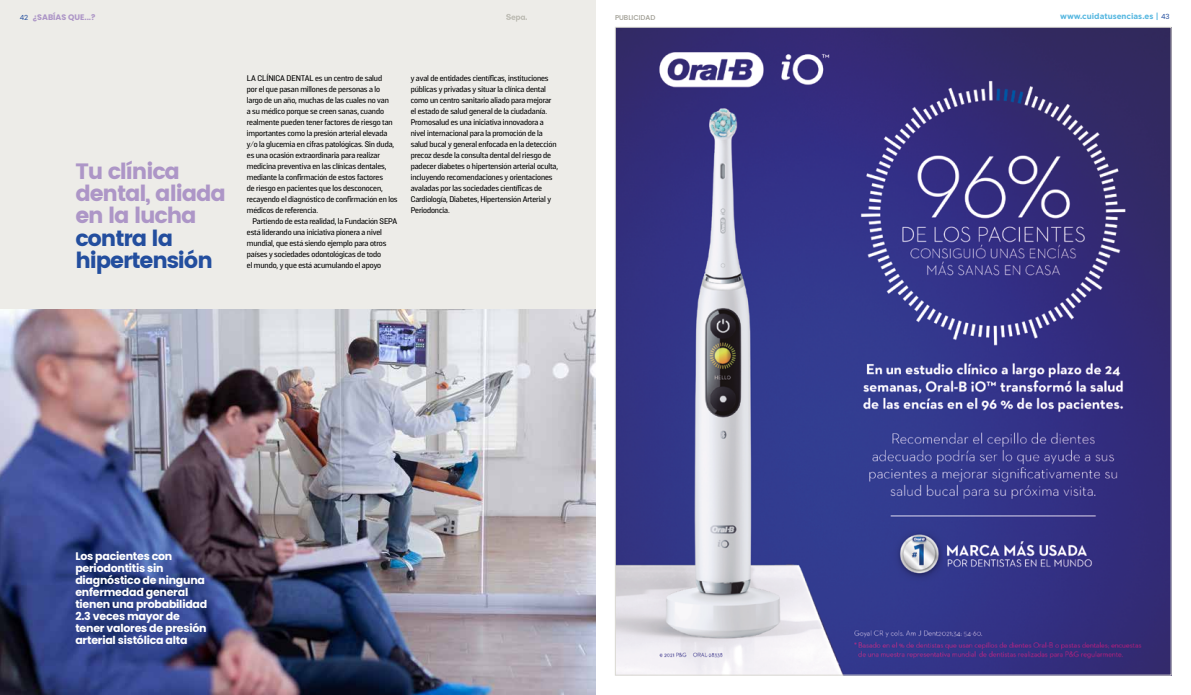
<style>
.page{position:relative;width:1191px;height:695px;background:#fff}
.page>*{position:absolute;margin:0;border:0;box-sizing:border-box;transform-origin:0 0}
.t1{font:22.2px/22.4px "Poppins";letter-spacing:-.05em;color:#ad96c7}
.t2{font:22.2px/22.4px "Poppins";letter-spacing:-.05em;color:#234e9e}
.t3{font:700 11px/12px "Poppins";letter-spacing:-.02em;color:#fff}
.t4{font:500 8.2px/11px "Solido";letter-spacing:-.01em;color:#000}
.t5{font:700 8px "Gotham HTF";color:#56b7e0}
.t6{font:700 8px "Poppins";color:#ad96c7}
.t7{font:500 7px "Poppins";color:#9d9b91}
.s1{font-weight:400;font-size:7px;color:#234e9e}
.s2{font-family:"Poppins";font-weight:400;font-size:7px;color:#234e9e}
</style>
<div class="page">
<div style="left:0;top:0;width:595px;height:694px;background:#edece8"></div>
<svg style="left:506px;top:14px;width:21px;height:8px"></svg>
<img style="left:0;top:309px;width:595px;height:385px">
<img style="left:617px;top:29px;width:552px;height:644px">
<p class="t6" style="left:20px;top:12px;width:77px"><span class="s1">42</span> ¿SABÍAS QUE...?</p>
<p class="t7" style="left:615px;top:13px;width:42px">PUBLICIDAD</p>
<p class="t5" style="left:1060px;top:11px;width:111px">www.cuidatusencias.es | <span class="s2">43</span></p>
<h1 class="t1" style="left:75px;top:160px;width:152px">Tu clínica dental, aliada en la lucha</h1>
<h1 class="t2" style="left:75px;top:227px;width:139px">contra la hipertensión</h1>
<p class="t4" style="left:247px;top:73px;width:152px">LA CLÍNICA DENTAL es un centro de salud<br>por el que pasan millones de personas a lo largo de un año, muchas de las cuales no van<br>a su médico porque se creen sanas, cuando realmente pueden tener factores de riesgo tan importantes como la presión arterial elevada y/o la glucemia en cifras patológicas. Sin duda, es una ocasión extraordinaria para realizar medicina preventiva en las clínicas dentales, mediante la confirmación de estos factores<br>de riesgo en pacientes que los desconocen, recayendo el diagnóstico de confirmación en los médicos de referencia.</p>
<p class="t4" style="left:247px;top:216px;width:152px;text-indent:6px">Partiendo de esta realidad, la Fundación SEPA está liderando una iniciativa pionera a nivel mundial, que está siendo ejemplo para otros países y sociedades odontológicas de todo<br>el mundo, y que está acumulando el apoyo</p>
<p class="t4" style="left:411px;top:73px;width:149px">y aval de entidades científicas, instituciones públicas y privadas y situar la clínica dental como un centro sanitario aliado para mejorar el estado de salud general de la ciudadanía.<br>Promosalud es una iniciativa innovadora a nivel internacional para la promoción de la salud bucal y general enfocada en la detección precoz desde la consulta dental del riesgo de padecer diabetes o hipertensión arterial oculta, incluyendo recomendaciones y orientaciones avaladas por las sociedades científicas de Cardiología, Diabetes, Hipertensión Arterial y Periodoncia.</p>
<h2 class="t3" style="left:75px;top:550px;width:133px">Los pacientes con periodontitis sin diagnóstico de ninguna enfermedad general tienen una probabilidad<br>2.3 veces mayor de tener valores de presión arterial sistólica alta</h2>
</div>
